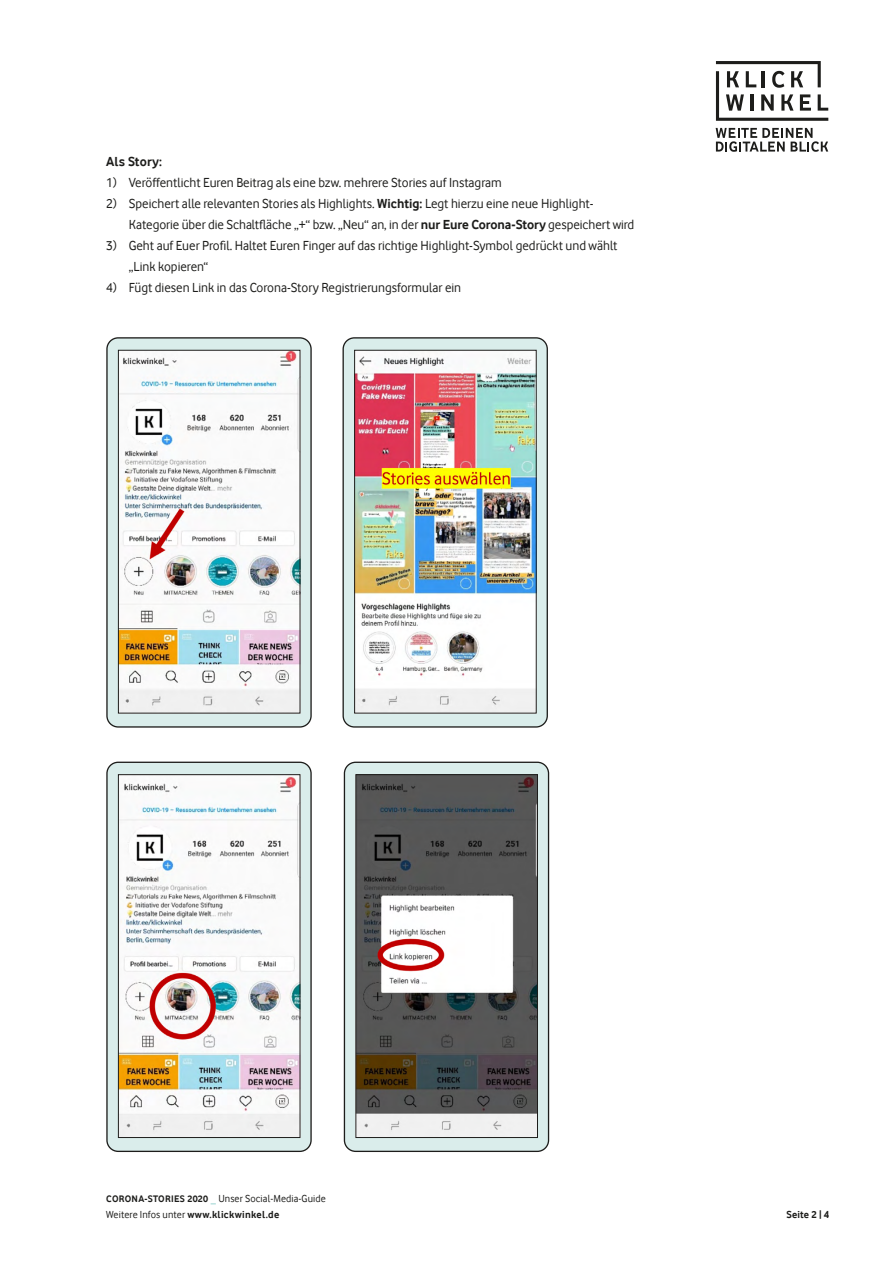
<style>
.page{position:relative;width:893px;height:1263px;background:#fff}
.page>*{position:absolute;margin:0;border:0;box-sizing:border-box;transform-origin:0 0}
.Copytext{font:13.5px/21px "Vodafone Rg";color:#1d1d1b}
.Copytext-2{font:700 13.5px "Vodafone Rg";letter-spacing:.01em;color:#1d1d1b}
.t1{font:10.5px/16.5px "Vodafone Rg";letter-spacing:.01em;color:#1d1d1b}
.t2{font:700 10.5px "Vodafone Rg";letter-spacing:.01em;color:#1d1d1b}
.s1{font-weight:700}
.s2{font-weight:700;font-size:9.75px}
.s3{color:#89ccca}
</style>
<div class="page">
<svg style="left:716px;top:128px;width:112px;height:24px"></svg>
<svg style="left:716px;top:61px;width:112px;height:60px"></svg>
<div style="left:107px;top:338px;width:204px;height:389px;background:#daedeb;border-radius:11px"></div>
<div style="left:106px;top:337px;width:206px;height:391px;border:1px solid #1d1d1b;border-radius:11px"></div>
<img style="left:120px;top:352px;width:178px;height:359px">
<div style="left:118px;top:350px;width:182px;height:363px;border:1px solid #1d1d1b"></div>
<div style="left:343px;top:338px;width:204px;height:389px;background:#daedeb;border-radius:11px"></div>
<div style="left:342px;top:337px;width:206px;height:391px;border:1px solid #1d1d1b;border-radius:11px"></div>
<img style="left:356px;top:352px;width:179px;height:359px">
<div style="left:354px;top:350px;width:183px;height:363px;border:1px solid #1d1d1b"></div>
<div style="left:107px;top:762px;width:204px;height:389px;background:#daedeb;border-radius:11px"></div>
<div style="left:106px;top:762px;width:206px;height:390px;border:1px solid #1d1d1b;border-radius:11px"></div>
<img style="left:120px;top:776px;width:178px;height:360px">
<div style="left:118px;top:774px;width:182px;height:364px;border:1px solid #1d1d1b"></div>
<div style="left:344px;top:762px;width:204px;height:389px;background:#daedeb;border-radius:11px"></div>
<div style="left:344px;top:762px;width:205px;height:390px;border:1px solid #1d1d1b;border-radius:11px"></div>
<img style="left:357px;top:776px;width:179px;height:360px">
<div style="left:355px;top:774px;width:183px;height:364px;border:1px solid #1d1d1b"></div>
<p class="Copytext-2" style="left:106px;top:153px;width:57px">Als Story:</p>
<p class="Copytext" style="left:106px;top:171px;width:397px">1) Veröffentlicht Euren Beitrag als eine bzw. mehrere Stories auf Instagram</p>
<p class="Copytext" style="left:129px;top:192px;width:507px;text-indent:-22px">2) Speichert alle relevanten Stories als Highlights. <span class="s1">Wichtig:</span> Legt hierzu eine neue Highlight-<br>Kategorie über die Schaltfläche „+“ bzw. „Neu“ an, in der <span class="s1">nur Eure Corona-Story</span> gespeichert wird</p>
<p class="Copytext" style="left:129px;top:234px;width:490px;text-indent:-22px">3) Geht auf Euer Profil. Haltet Euren Finger auf das richtige Highlight-Symbol gedrückt und wählt „Link kopieren“</p>
<p class="Copytext" style="left:106px;top:276px;width:356px">4) Fügt diesen Link in das Corona-Story Registrierungsformular ein</p>
<p class="t1" style="left:106px;top:1190px;width:221px"><span class="s2">CORONA-STORIES 2020</span> <span class="s3">_</span> Unser Social-Media-Guide<br>Weitere Infos unter <span class="s1">www.klickwinkel.de</span></p>
<p class="t2" style="left:787px;top:1209px;width:44px">Seite 2 | 4</p>
</div>
